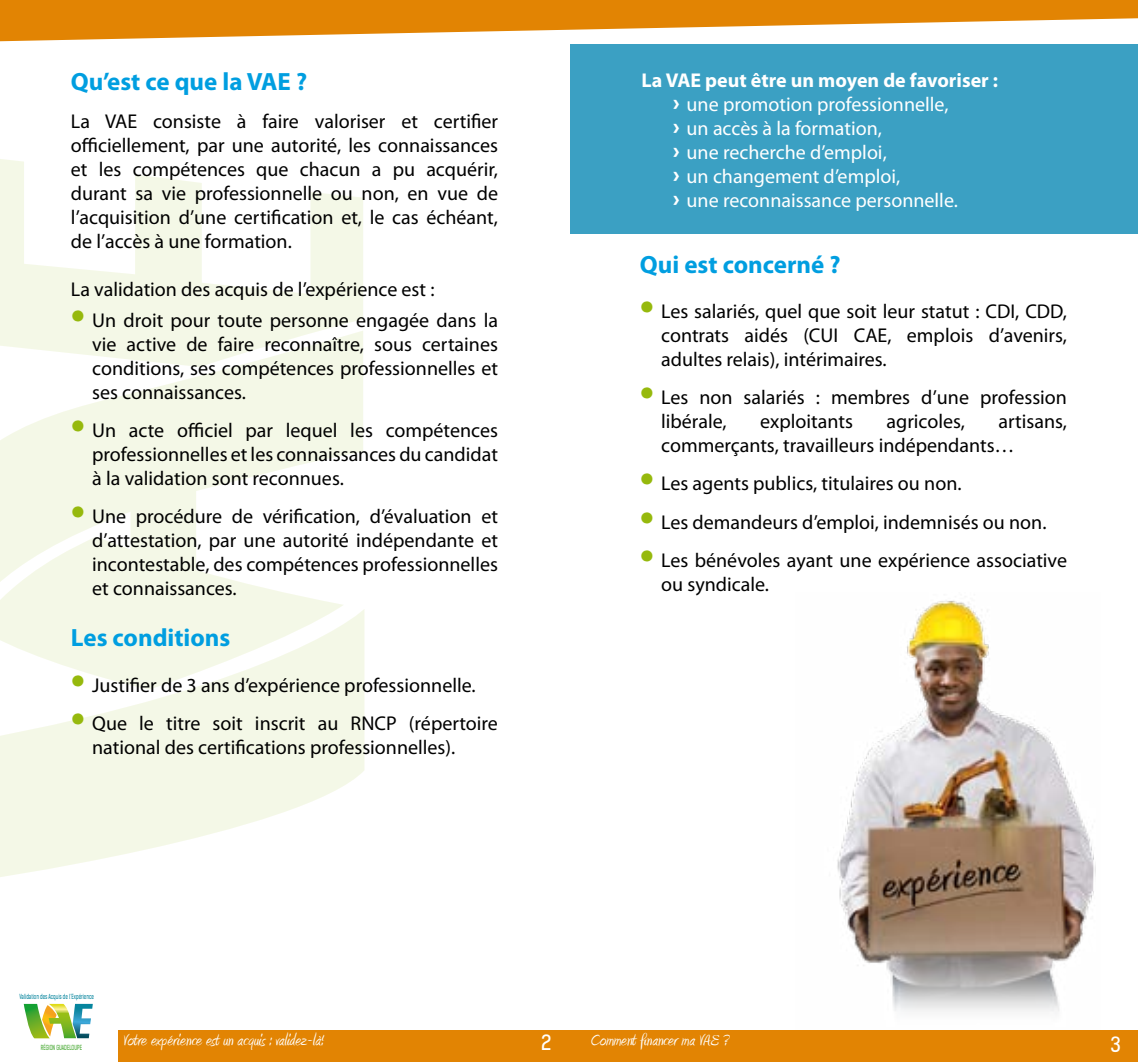
<style>
.page{position:relative;width:1138px;height:1063px;background:#fff}
.page>*{position:absolute;margin:0;border:0;box-sizing:border-box;transform-origin:0 0}
.t1{font:700 25px "Myriad Pro";color:#009ee0}
.t2{font:20px/24px "Myriad Pro";color:#000;text-align:justify}
.t3{font:20px/24px "Myriad Pro";color:#fff}
.t4{font:20px "Amienne";color:#fff}
.t5{font:20px "Kelson Sans";color:#fff}
.t6{font:6.75px "Kelson Sans";color:#07859e;scale:.69 1}
.t7{font:6.75px "Kelson Sans";color:#41a62b;scale:.69 1}
.s1{font-weight:700;font-size:42.5px;color:#96b90d}
.s2{font-weight:700}
.s3{font-family:"Kelson Sans";font-weight:700}
</style>
<div class="page">
<svg style="left:0;top:0;width:1137px;height:41px"></svg>
<div style="left:118px;top:1030px;width:488px;height:31px;background:#e28403"></div>
<div style="left:570px;top:1030px;width:567px;height:31px;background:#e28403"></div>
<svg style="left:24px;top:1004px;width:69px;height:34px"></svg>
<svg style="left:0;top:610px;width:364px;height:267px;fill:#f4f8e7"></svg>
<svg style="left:0;top:367px;width:363px;height:323px;fill:#f4f8e7"></svg>
<svg style="left:0;top:159px;width:363px;height:208px;fill:#f4f8e7"></svg>
<div style="left:570px;top:44px;width:567px;height:190px;background:#3ba0c3"></div>
<img style="left:837px;top:600px;width:259px;height:412px">
<p class="t1" style="left:71px;top:65px;width:238px">Qu’est ce que la VAE ?</p>
<p class="t2" style="left:71px;top:109px;width:428px">La VAE consiste à faire valoriser et certifier officiellement, par une autorité, les connaissances et les compétences que chacun a pu acquérir, durant sa vie professionnelle ou non, en vue de l’acquisition d’une certification et, le cas échéant, de l’accès à une formation.</p>
<p class="t2" style="left:71px;top:277px;width:365px">La validation des acquis de l’expérience est :</p>
<p class="t2" style="left:92px;top:308px;width:407px;text-indent:-21px"><span class="s1">•</span> Un droit pour toute personne engagée dans la vie active de faire reconnaître, sous certaines conditions, ses compétences professionnelles et ses connaissances.</p>
<p class="t2" style="left:92px;top:418px;width:407px;text-indent:-21px"><span class="s1">•</span> Un acte officiel par lequel les compétences professionnelles et les connaissances du candidat à la validation sont reconnues.</p>
<p class="t2" style="left:92px;top:504px;width:407px;text-indent:-21px"><span class="s1">•</span> Une procédure de vérification, d’évaluation et d’attestation, par une autorité indépendante et incontestable, des compétences professionnelles et connaissances.</p>
<p class="t1" style="left:71px;top:622px;width:161px">Les conditions</p>
<p class="t2" style="left:71px;top:673px;width:406px"><span class="s1">•</span> Justifier de 3 ans d’expérience professionnelle.</p>
<p class="t2" style="left:92px;top:711px;width:407px;text-indent:-21px"><span class="s1">•</span> Que le titre soit inscrit au RNCP (répertoire national des certifications professionnelles).</p>
<p class="t6" style="left:20px;top:992px;width:109px">Validation des Acquis de l’Expérience</p>
<p class="t3" style="left:672px;top:68px;width:327px;text-indent:-31px"><span class="s2">La VAE peut être un moyen de favoriser : </span><span class="s3">›</span> une promotion professionnelle,<br><span class="s3">›</span> un accès à la formation,<br><span class="s3">›</span> une recherche d’emploi,<br><span class="s3">›</span> un changement d’emploi,<br><span class="s3">›</span> une reconnaissance personnelle.</p>
<p class="t1" style="left:640px;top:248px;width:202px">Qui est concerné ?</p>
<p class="t2" style="left:661px;top:299px;width:407px;text-indent:-21px"><span class="s1">•</span> Les salariés, quel que soit leur statut : CDI, CDD, contrats aidés (CUI CAE, emplois d’avenirs, adultes relais), intérimaires.</p>
<p class="t2" style="left:661px;top:385px;width:407px;text-indent:-21px"><span class="s1">•</span> Les non salariés : membres d’une profession libérale,</p>
<p class="t2" style="left:760px;top:409px;width:94px">exploitants</p>
<p class="t2" style="left:886px;top:409px;width:80px">agricoles,</p>
<p class="t2" style="left:661px;top:409px;width:407px;text-indent:337px">artisans, commerçants, travailleurs indépendants…</p>
<p class="t2" style="left:640px;top:471px;width:323px"><span class="s1">•</span> Les agents publics, titulaires ou non.</p>
<p class="t2" style="left:640px;top:509px;width:408px"><span class="s1">•</span> Les demandeurs d’emploi, indemnisés ou non.</p>
<p class="t2" style="left:661px;top:548px;width:407px;text-indent:-21px"><span class="s1">•</span> Les bénévoles ayant une expérience associative ou syndicale.</p>
<p class="t4" style="left:123px;top:1031px;width:202px">Votre expérience est un acquis : validez-là!</p>
<p class="t4" style="left:590px;top:1031px;width:140px">Comment financer ma VAE ?</p>
<p class="t7" style="left:41px;top:1043px;width:61px">RÉGION GUADELOUPE</p>
<p class="t5" style="left:541px;top:1031px;width:12px">2</p>
<p class="t5" style="left:1110px;top:1032px;width:12px">3</p>
</div>
